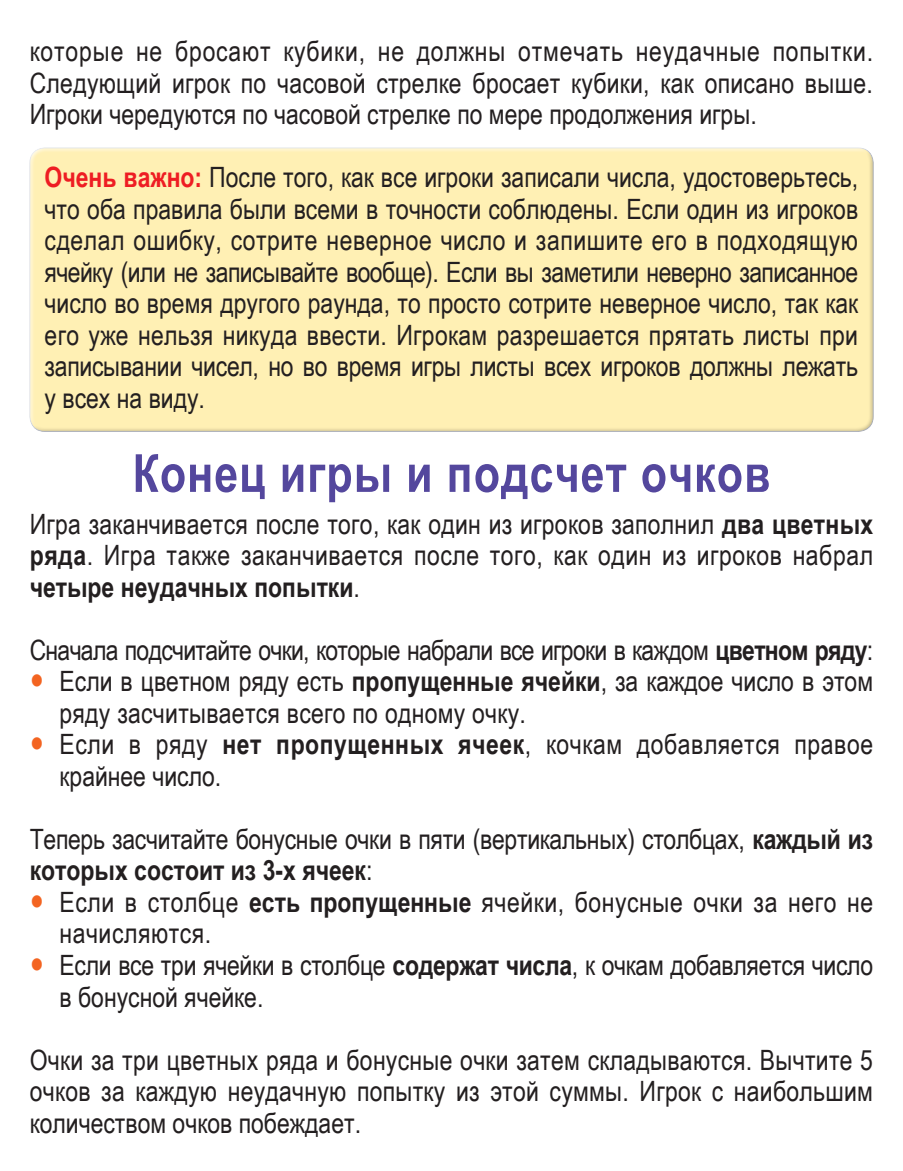
<style>
.page{position:relative;width:903px;height:1171px;background:#fff}
.page>*{position:absolute;margin:0;border:0;box-sizing:border-box;transform-origin:0 0}
.t1{font:700 52.5px "Arial Narrow";letter-spacing:.02em;color:#54479d}
.t2{font:28px/31.5px "Arial Narrow";letter-spacing:.01em;color:#231f20}
.t3{font:28px "Arial Narrow";letter-spacing:-.01em;color:#231f20}
.t4{font:28px "Arial Narrow";letter-spacing:-.025em;color:#231f20}
.t5{font:28px "Arial Narrow";letter-spacing:.03em;color:#231f20}
.t6{font:700 28px "Arial Narrow";color:#231f20}
.s1{font-weight:700;color:#ee1d23}
.s2{font-weight:700}
.s3{font-size:49px;color:#f36421}
.s4{font-weight:400}
</style>
<div class="page">
<div style="left:31px;top:147px;width:844px;height:286px;background:#fff0b4"></div>
<p class="t5" style="left:30px;top:31px;width:845px">которые не бросают кубики, не должны отмечать неудачные попытки.</p>
<p class="t2" style="left:30px;top:66px;width:845px">Следующий игрок по часовой стрелке бросает кубики, как описано выше.<br>Игроки чередуются по часовой стрелке по мере продолжения игры.</p>
<p class="t2" style="left:45px;top:161px;width:815px;text-align:justify"><span class="s1">Очень важно:</span> После того, как все игроки записали числа, удостоверьтесь, что оба правила были всеми в точности соблюдены. Если один из игроков сделал ошибку, сотрите неверное число и запишите его в подходящую ячейку (или не записывайте вообще). Если вы заметили неверно записанное число во время другого раунда, то просто сотрите неверное число, так как</p>
<p class="t2" style="left:45px;top:318px;width:815px">его уже нельзя никуда ввести. Игрокам разрешается прятать листы при записывании чисел, но во время игры листы всех игроков должны лежать</p>
<p class="t2" style="left:45px;top:381px;width:162px">у всех на виду.</p>
<p class="t1" style="left:132px;top:434px;width:639px">Конец игры и подсчет очков</p>
<p class="t2" style="left:30px;top:507px;width:845px;text-align:justify">Игра заканчивается после того, как один из игроков заполнил <span class="s2">два цветных ряда</span>. Игра также заканчивается после того, как один из игроков набрал <span class="s2">четыре неудачных попытки</span>.</p>
<p class="t4" style="left:30px;top:629px;width:845px">Сначала подсчитайте очки, которые набрали все игроки в каждом <span class="s2">цветном ряду</span>:</p>
<p class="t2" style="left:30px;top:665px;width:845px"><span class="s3">•</span> Если в цветном ряду есть <span class="s2">пропущенные ячейки</span>, за каждое число в этом</p>
<p class="t2" style="left:60px;top:696px;width:468px">ряду засчитывается всего по одному очку.</p>
<p class="t2" style="left:30px;top:728px;width:845px"><span class="s3">•</span> Если в ряду <span class="s2">нет пропущенных ячеек</span>, кочкам добавляется правое</p>
<p class="t2" style="left:60px;top:759px;width:163px">крайнее число.</p>
<p class="t3" style="left:30px;top:818px;width:845px">Теперь засчитайте бонусные очки в пяти (вертикальных) столбцах, <span class="s2">каждый из</span></p>
<p class="t6" style="left:30px;top:849px;width:344px">которых состоит из 3-х ячеек<span class="s4">:</span></p>
<p class="t2" style="left:30px;top:885px;width:845px"><span class="s3">•</span> Если в столбце <span class="s2">есть пропущенные</span> ячейки, бонусные очки за него не</p>
<p class="t2" style="left:60px;top:917px;width:153px">начисляются.</p>
<p class="t3" style="left:30px;top:944px;width:845px"><span class="s3">•</span> Если все три ячейки в столбце <span class="s2">содержат числа</span>, к очкам добавляется число</p>
<p class="t2" style="left:60px;top:980px;width:205px">в бонусной ячейке.</p>
<p class="t2" style="left:30px;top:1043px;width:845px">Очки за три цветных ряда и бонусные очки затем складываются. Вычтите 5</p>
<p class="t2" style="left:30px;top:1074px;width:845px">очков за каждую неудачную попытку из этой суммы. Игрок с наибольшим</p>
<p class="t2" style="left:30px;top:1106px;width:333px">количеством очков побеждает.</p>
</div>
